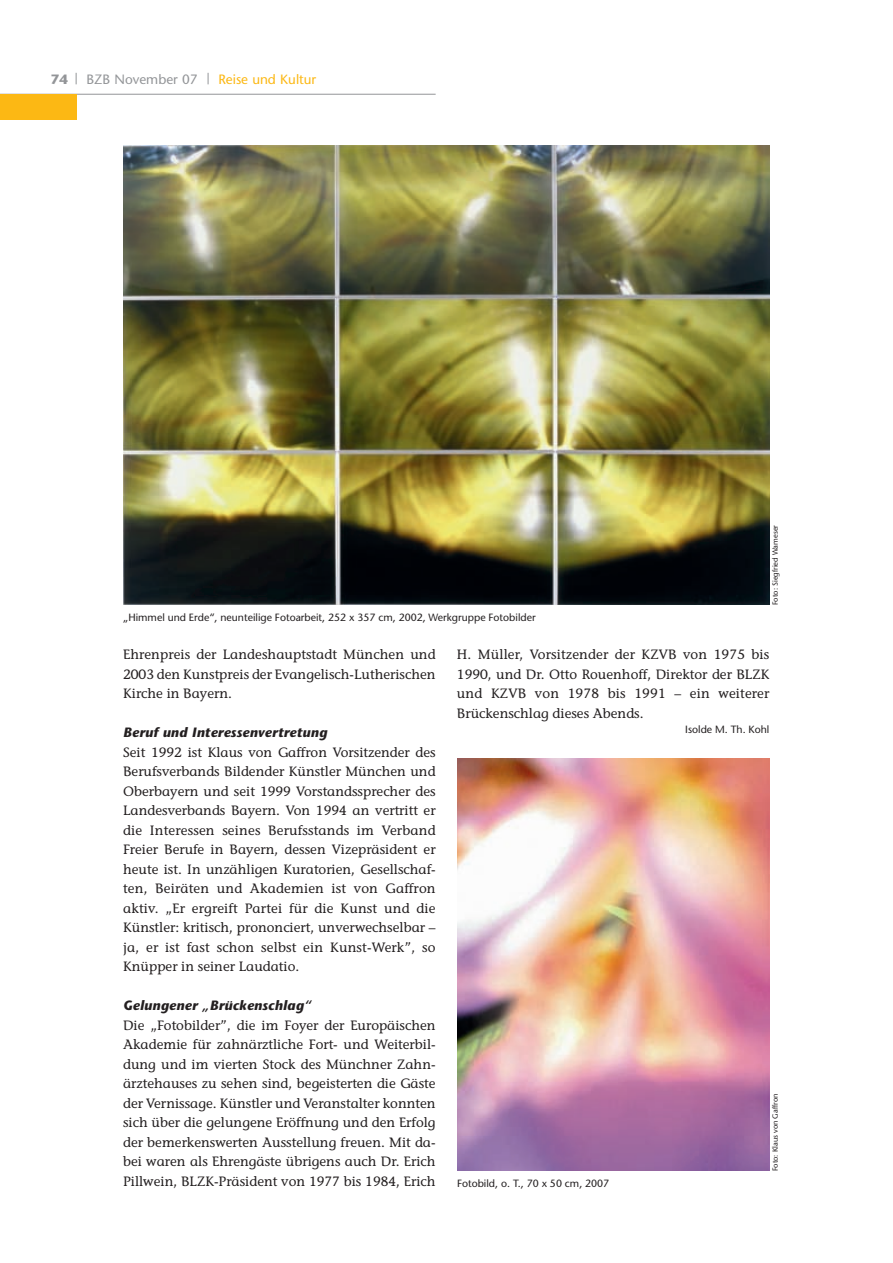
<style>
.page{position:relative;width:893px;height:1263px;background:#fff}
.page>*{position:absolute;margin:0;border:0;box-sizing:border-box;transform-origin:0 0}
.t1{font:13.5px/19.5px "Stone Informal";color:#231f20;text-align:justify}
.t2{font:italic 700 13.5px "Stone Sans";letter-spacing:.02em;color:#231f20}
.t3{font:13.5px "Stone Sans";color:#fcb814}
.t4{font:13.5px "Stone Sans";color:#939598}
.t5{font:700 13.5px "Stone Sans";color:#939598}
.t6{font:10.5px "Stone Sans";color:#231f20}
.t7{font:7.5px "Stone Sans";color:#231f20}
</style>
<div class="page">
<hr style="left:0;top:94px;width:436px;height:1px;background:#939598">
<div style="left:0;top:94px;width:76px;height:25px;background:#fcb814"></div>
<img style="left:457px;top:758px;width:312px;height:413px">
<img style="left:123px;top:145px;width:646px;height:460px">
<p class="t5" style="left:51px;top:74px;width:19px">74</p>
<p class="t4" style="left:87px;top:74px;width:113px">BZB November 07</p>
<p class="t3" style="left:218px;top:74px;width:99px">Reise und Kultur</p>
<p class="t6" style="left:123px;top:613px;width:414px">„Himmel und Erde“, neunteilige Fotoarbeit, 252 x 357 cm, 2002, Werkgruppe Fotobilder</p>
<p class="t7" style="left:772px;top:605px;width:82px;rotate:-90deg">Foto: Siegfried Wameser</p>
<p class="t1" style="left:123px;top:646px;width:314px">Ehrenpreis der Landeshauptstadt München und 2003 den Kunstpreis der Evangelisch-Lutherischen Kirche in Bayern.</p>
<p class="t2" style="left:123px;top:727px;width:206px">Beruf und Interessenvertretung</p>
<p class="t1" style="left:123px;top:744px;width:314px">Seit 1992 ist Klaus von Gaffron Vorsitzender des Berufsverbands Bildender Künstler München und Oberbayern und seit 1999 Vorstandssprecher des Landesverbands Bayern. Von 1994 an vertritt er die Interessen seines Berufsstands im Verband Freier Berufe in Bayern, dessen Vizepräsident er heute ist. In unzähligen Kuratorien, Gesellschaf&shy;ten, Beiräten und Akademien ist von Gaffron aktiv. „Er ergreift Partei für die Kunst und die Künstler: kritisch, prononciert, unverwechselbar – ja, er ist fast schon selbst ein Kunst-Werk”, so Knüpper in seiner Laudatio.</p>
<p class="t2" style="left:123px;top:1000px;width:190px">Gelungener „Brückenschlag“</p>
<p class="t1" style="left:123px;top:1017px;width:314px">Die „Fotobilder”, die im Foyer der Europäischen Akademie für zahnärztliche Fort- und Weiterbil&shy;dung und im vierten Stock des Münchner Zahn&shy;ärztehauses zu sehen sind, begeisterten die Gäste der Vernissage. Künstler und Veranstalter konnten sich über die gelungene Eröffnung und den Erfolg der bemerkenswerten Ausstellung freuen. Mit da&shy;bei waren als Ehrengäste übrigens auch Dr. Erich Pillwein, BLZK-Präsident von 1977 bis 1984, Erich</p>
<p class="t1" style="left:457px;top:646px;width:314px">H. Müller, Vorsitzender der KZVB von 1975 bis 1990, und Dr. Otto Rouenhoff, Direktor der BLZK und KZVB von 1978 bis 1991 – ein weiterer Brückenschlag dieses Abends.</p>
<p class="t6" style="left:685px;top:725px;width:86px">Isolde M. Th. Kohl</p>
<p class="t6" style="left:457px;top:1179px;width:154px">Fotobild, o. T., 70 x 50 cm, 2007</p>
<p class="t7" style="left:772px;top:1171px;width:79px;rotate:-90deg">Foto: Klaus von Gaffron</p>
</div>
